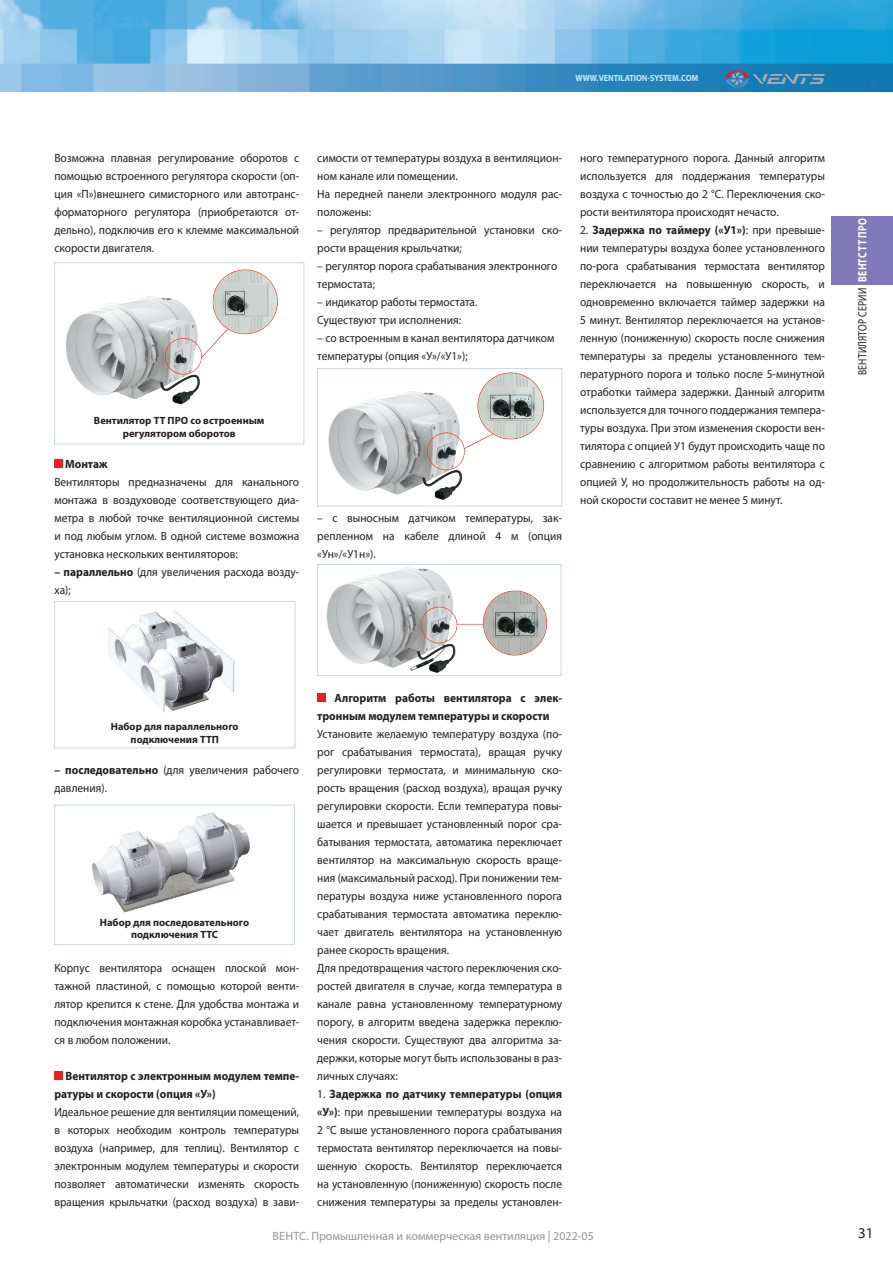
<style>
.page{position:relative;width:893px;height:1263px;background:#fff}
.page>*{position:absolute;margin:0;border:0;box-sizing:border-box;transform-origin:0 0}
.t1{font:15px "Myriad Pro";color:#231f20}
.t2{font:12px/18px "Myriad Pro";color:#231f20;text-align:justify;scale:.95 1}
.t3{font:700 12px/18px "Myriad Pro";color:#231f20;scale:.95 1}
.t4{font:12px "Myriad Pro";color:#939598}
.t5{font:12px "Myriad Pro";letter-spacing:.02em;color:#231f20;scale:.8 1}
.t6{font:700 12px "Myriad Pro";letter-spacing:.02em;color:#fff;scale:.8 1}
.t7{font:700 10.5px/12.6px "Myriad Pro";color:#231f20;text-align:center}
.t8{font:700 9px "Myriad Pro";color:#c6eafa;scale:.9 1}
.s1{font-weight:700}
</style>
<div class="page">
<img style="left:0;top:0;width:893px;height:91px">
<svg style="left:726px;top:70px;width:99px;height:17px;background:#3e83af"></svg>
<div style="left:831px;top:217px;width:62px;height:68px;background:#7f79b9"></div>
<img style="left:65px;top:269px;width:213px;height:136px">
<div style="left:54px;top:262px;width:250px;height:182px;border:1px solid #c9d9e2"></div>
<div style="left:54px;top:459px;width:9px;height:9px;background:#ee1d23"></div>
<img style="left:108px;top:610px;width:127px;height:103px">
<div style="left:54px;top:601px;width:241px;height:147px;border:1px solid #c9d9e2"></div>
<img style="left:92px;top:812px;width:158px;height:101px">
<div style="left:54px;top:805px;width:241px;height:140px;border:1px solid #c9d9e2"></div>
<div style="left:54px;top:1071px;width:9px;height:9px;background:#ee1d23"></div>
<img style="left:328px;top:372px;width:217px;height:128px">
<div style="left:317px;top:368px;width:245px;height:138px;border:1px solid #c9d9e2"></div>
<img style="left:326px;top:567px;width:222px;height:106px">
<div style="left:317px;top:564px;width:244px;height:112px;border:1px solid #c9d9e2"></div>
<div style="left:317px;top:693px;width:9px;height:9px;background:#ee1d23"></div>
<p class="t8" style="left:575px;top:72px;width:138px">WWW.VENTILATION-SYSTEM.COM</p>
<p class="t2" style="left:54px;top:149px;width:259px">Возможна плавная регулирование оборотов с помощью встроенного регулятора скорости (оп&shy;ция «П»)внешнего симисторного или автотранс&shy;форматорного регулятора (приобретаются от&shy;дельно), подключив его к клемме максимальной скорости двигателя.</p>
<p class="t7" style="left:94px;top:414px;width:172px">Вентилятор ТТ ПРО со встроенным регулятором оборотов</p>
<p class="t3" style="left:65px;top:455px;width:46px">Монтаж</p>
<p class="t2" style="left:54px;top:473px;width:259px">Вентиляторы предназначены для канального монтажа в воздуховоде соответствующего диа&shy;метра в любой точке вентиляционной системы и под любым углом. В одной системе возможна установка нескольких вентиляторов:</p>
<p class="t2" style="left:54px;top:563px;width:259px"><span class="s1">– параллельно</span> (для увеличения расхода возду&shy;ха);</p>
<p class="t2" style="left:317px;top:149px;width:259px;text-align:left">симости от температуры воздуха в вентиляцион&shy;ном канале или помещении.<br>На передней панели электронного модуля рас&shy;положены:</p>
<p class="t2" style="left:317px;top:221px;width:258px">– регулятор предварительной установки ско&shy;рости вращения крыльчатки;</p>
<p class="t2" style="left:317px;top:257px;width:254px">– регулятор порога срабатывания электронного термостата;</p>
<p class="t2" style="left:317px;top:293px;width:170px">– индикатор работы термостата.<br>Существуют три исполнения:</p>
<p class="t2" style="left:317px;top:329px;width:251px">– со встроенным в канал вентилятора датчиком температуры (опция «У»/«У1»);</p>
<p class="t2" style="left:317px;top:509px;width:259px">– c выносным датчиком температуры, зак&shy;репленном на кабеле длиной 4 м (опция «Ун»/«У1н»).</p>
<p class="t2" style="left:580px;top:149px;width:259px">ного температурного порога. Данный алгоритм используется для поддержания температуры воздуха с точностью до 2 °С. Переключения ско&shy;рости вентилятора происходят нечасто.</p>
<p class="t2" style="left:580px;top:221px;width:259px">2. <span class="s1">Задержка по таймеру («У1»)</span>: при превыше&shy;нии температуры воздуха более установленного по-рога срабатывания термостата вентилятор переключается на повышенную скорость, и одновременно включается таймер задержки на 5 минут. Вентилятор переключается на установ&shy;ленную (пониженную) скорость после снижения температуры за пределы установленного тем&shy;пературного порога и только после 5-минутной отработки таймера задержки. Данный алгоритм используется для точного поддержания темпера&shy;туры воздуха. При этом изменения скорости вен&shy;тилятора с опцией У1 будут происходить чаще по сравнению с алгоритмом работы вентилятора с опцией У, но продолжительность работы на од&shy;ной скорости составит не менее 5 минут.</p>
<p class="t6" style="left:855px;top:282px;width:81px;rotate:-90deg">ВЕНТС ТТ ПРО</p>
<p class="t5" style="left:855px;top:375px;width:110px;rotate:-90deg">ВЕНТИЛЯТОР СЕРИИ</p>
<p class="t7" style="left:111px;top:720px;width:129px">Набор для параллельного подключения ТТП</p>
<p class="t2" style="left:54px;top:761px;width:259px"><span class="s1">– последовательно</span> (для увеличения рабочего давления).</p>
<p class="t7" style="left:100px;top:916px;width:151px">Набор для последовательного подключения ТТС</p>
<p class="t2" style="left:54px;top:959px;width:259px">Корпус вентилятора оснащен плоской мон&shy;тажной пластиной, с помощью которой венти&shy;лятор крепится к стене. Для удобства монтажа и подключения монтажная коробка устанавливает&shy;ся в любом положении.</p>
<p class="t3" style="left:54px;top:1067px;width:259px;text-indent:11px">Вентилятор с электронным модулем темпе&shy;ратуры и скорости (опция «У»)</p>
<p class="t2" style="left:54px;top:1103px;width:259px">Идеальное решение для вентиляции помещений, в которых необходим контроль температуры воздуха (например, для теплиц). Вентилятор с электронным модулем температуры и скорости позволяет автоматически изменять скорость вращения крыльчатки (расход воздуха) в зави-</p>
<p class="t3" style="left:317px;top:689px;width:258px;text-indent:17px">Алгоритм работы вентилятора с элек&shy;тронным модулем температуры и скорости</p>
<p class="t2" style="left:317px;top:725px;width:259px;text-align:left">Установите желаемую температуру воздуха (по&shy;рог срабатывания термостата), вращая ручку регулировки термостата, и минимальную ско&shy;рость вращения (расход воздуха), вращая ручку регулировки скорости. Если температура повы&shy;шается и превышает установленный порог сра&shy;батывания термостата, автоматика переключает вентилятор на максимальную скорость враще&shy;ния (максимальный расход). При понижении тем&shy;пературы воздуха ниже установленного порога срабатывания термостата автоматика переклю&shy;чает двигатель вентилятора на установленную ранее скорость вращения.<br>Для предотвращения частого переключения ско&shy;ростей двигателя в случае, когда температура в канале равна установленному температурному порогу, в алгоритм введена задержка переклю&shy;чения скорости. Существуют два алгоритма за&shy;держки, которые могут быть использованы в раз&shy;личных случаях:</p>
<p class="t2" style="left:317px;top:1085px;width:259px">1. <span class="s1">Задержка по датчику температуры (опция «У»)</span>: при превышении температуры воздуха на 2 °С выше установленного порога срабатывания термостата вентилятор переключается на повы&shy;шенную скорость. Вентилятор переключается на установленную (пониженную) скорость после снижения температуры за пределы установлен-</p>
<p class="t4" style="left:273px;top:1229px;width:323px">ВЕНТС. Промышленная и коммерческая вентиляция | 2022-05</p>
<p class="t1" style="left:858px;top:1224px;width:17px">31</p>
</div>
